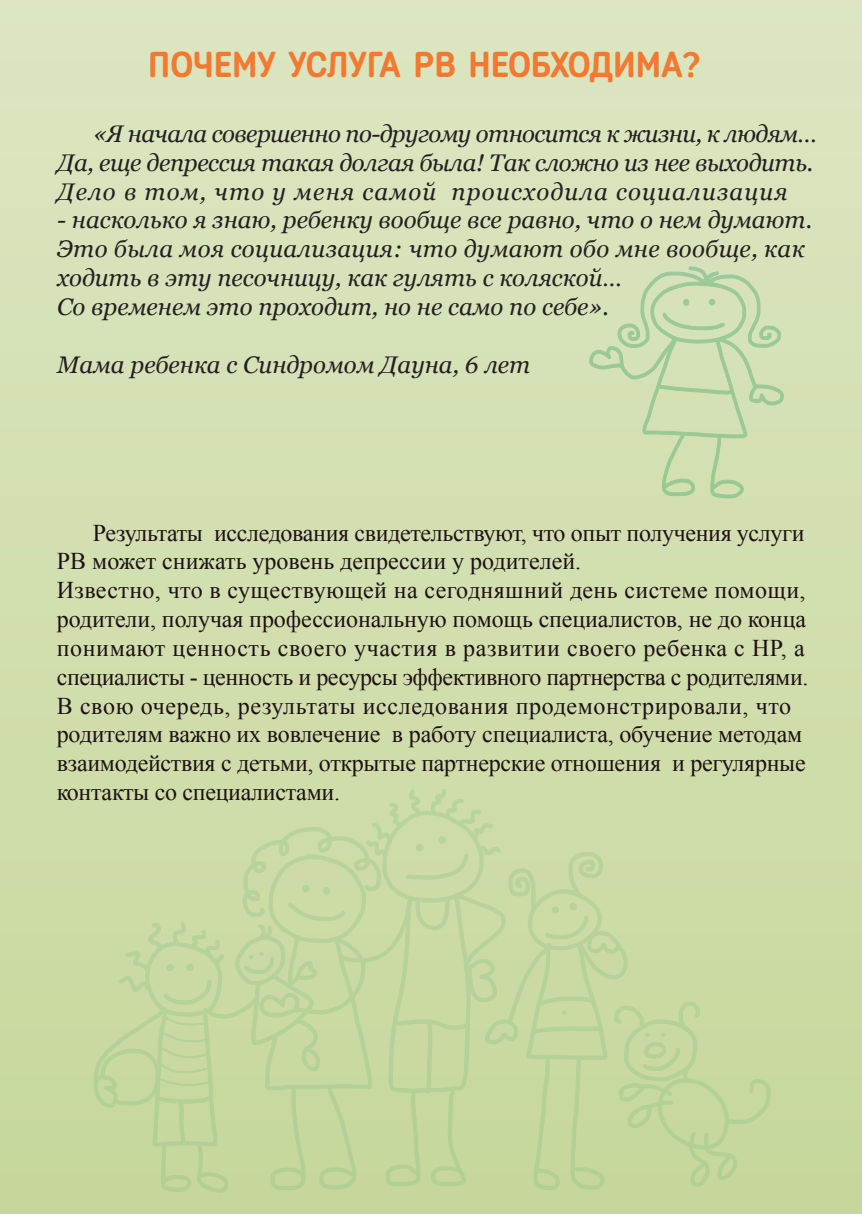
<style>
.page{position:relative;width:862px;height:1214px;background:#fff}
.page>*{position:absolute;margin:0;border:0;box-sizing:border-box;transform-origin:0 0}
.t1{font:700 36px "Fregat";color:#f37931}
.t2{font:24px/28.8px "Times New Roman";letter-spacing:-.01em;color:#1e1013}
.t3{font:italic 24px/28.8px "Georgia";color:#231f20}
</style>
<div class="page">
<div style="left:1px;top:0;width:861px;height:1213px;background:linear-gradient(to bottom,#dce6c2,#c7d79b)"></div>
<svg style="left:94px;top:789px;width:676px;height:403px;background:#c7d8a1"></svg>
<div style="left:166px;top:963px;width:8px;height:8px;background:#b5d299;border:1px solid #5fb275;border-radius:50%"></div>
<div style="left:186px;top:963px;width:8px;height:7px;background:#b5d299;border:1px solid #5fb275;border-radius:50%"></div>
<div style="left:302px;top:884px;width:7px;height:8px;background:#b7d29b;border:1px solid #5fb275;border-radius:50%"></div>
<div style="left:323px;top:886px;width:7px;height:8px;background:#b7d29b;border:1px solid #5fb275;border-radius:50%"></div>
<div style="left:416px;top:843px;width:7px;height:8px;background:#b8d39d;border:1px solid #5fb275;border-radius:50%"></div>
<div style="left:438px;top:836px;width:8px;height:7px;background:#b8d39d;border:1px solid #5fb275;border-radius:50%"></div>
<div style="left:551px;top:906px;width:8px;height:7px;background:#b7d29b;border:1px solid #5fb275;border-radius:50%"></div>
<div style="left:569px;top:902px;width:8px;height:8px;background:#b7d29b;border:1px solid #5fb275;border-radius:50%"></div>
<svg style="left:589px;top:266px;width:195px;height:232px;background:#ccddb1"></svg>
<h1 class="t1" style="left:148px;top:45px;width:553px">ПОЧЕМУ УСЛУГА РВ НЕОБХОДИМА?</h1>
<p class="t3" style="left:57px;top:119px;width:761px;text-indent:36px">«Я начала совершенно по-другому относится к жизни, к людям…<br>Да, еще депрессия такая долгая была! Так сложно из нее выходить.<br>Дело в том, что у меня самой происходила социализация</p>
<p class="t3" style="left:57px;top:206px;width:756px">- насколько я знаю, ребенку вообще все равно, что о нем думают.<br>Это была моя социализация: что думают обо мне вообще, как ходить в эту песочницу, как гулять с коляской…<br>Со временем это проходит, но не само по себе».</p>
<p class="t3" style="left:57px;top:350px;width:475px">Мама ребенка с Синдромом Дауна, 6 лет</p>
<p class="t2" style="left:57px;top:517px;width:753px;text-indent:36px">Результаты исследования свидетельствуют, что опыт получения услуги РВ может снижать уровень депрессии у родителей.<br>Известно, что в существующей на сегодняшний день системе помощи, родители, получая профессиональную помощь специалистов, не до конца понимают ценность своего участия в развитии своего ребенка с НР, а специалисты - ценность и ресурсы эффективного партнерства с родителями.<br>В свою очередь, результаты исследования продемонстрировали, что родителям важно их вовлечение в работу специалиста, обучение методам взаимодействия с детьми, открытые партнерские отношения и регулярные контакты со специалистами.</p>
</div>
